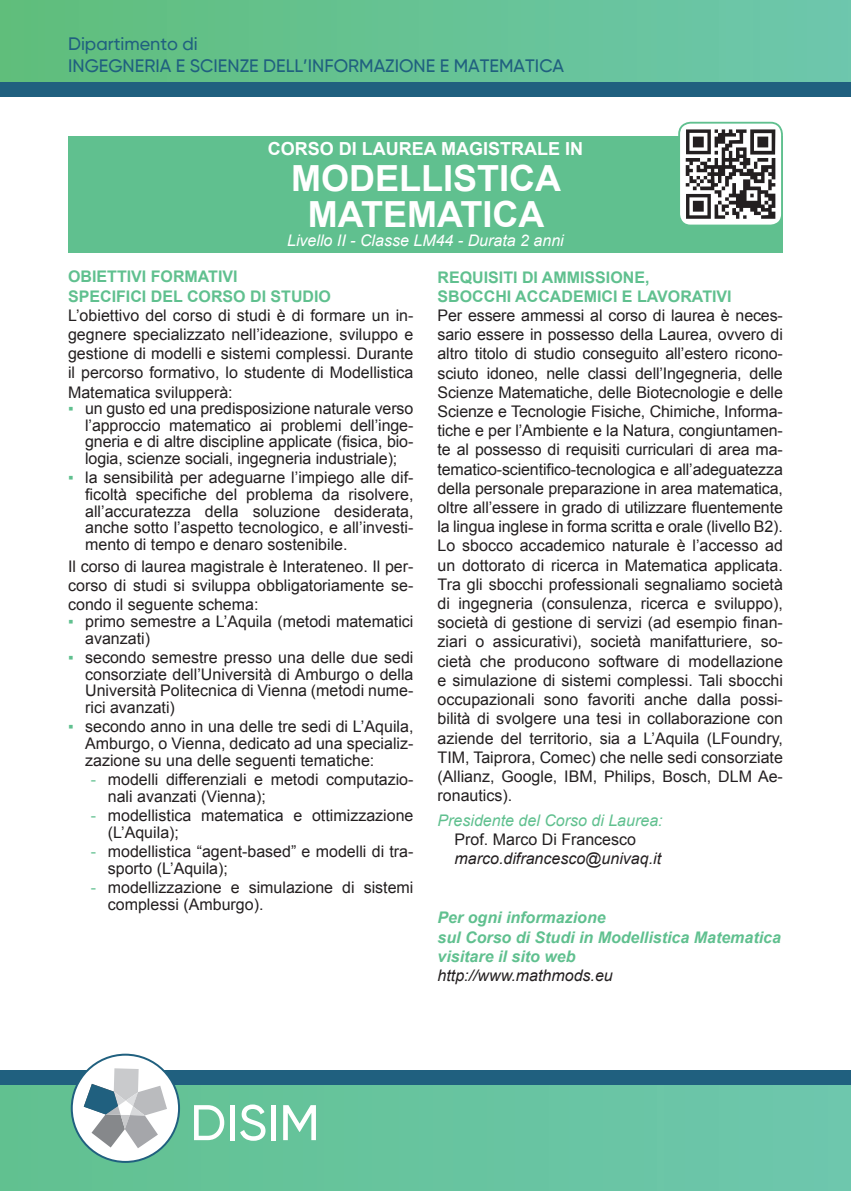
<style>
.page{position:relative;width:851px;height:1191px;background:#fff}
.page>*{position:absolute;margin:0;border:0;box-sizing:border-box;transform-origin:0 0}
.t1{font:500 50px "Gilroy";color:#fff}
.t2{font:700 36px/36px "Arial";color:#fff;text-align:center}
.t3{font:500 18px/21.6px "Gilroy";color:#20607f}
.t4{font:700 18px "Arial";color:#fff}
.t5{font:16px/19.2px "Arial";color:#231f20;text-align:justify}
.t6{font:700 16px/19.2px "Arial";color:#60c08f}
.t7{font:italic 700 16px/19.2px "Arial";color:#60c08f}
.t8{font:italic 16px "Arial";color:#231f20}
.t9{font:italic 16px "Arial";color:#fff}
.t10{font:italic 16px "Arial";color:#60c08f}
.s1{color:#60c08f}
</style>
<div class="page">
<div style="left:0;top:1070px;width:850px;height:121px;background:linear-gradient(to right,#60c090,#6cc4ac)"></div>
<div style="left:0;top:1070px;width:850px;height:14px;background:#20607f"></div>
<div style="left:0;top:0;width:850px;height:96px;background:linear-gradient(to right,#5fbe7b,#6dc7ad)"></div>
<div style="left:0;top:82px;width:850px;height:14px;background:#20607f"></div>
<svg style="left:71px;top:1053px;width:109px;height:109px"></svg>
<div style="left:68px;top:136px;width:714px;height:25px;background:#60c08f"></div>
<div style="left:68px;top:159px;width:714px;height:42px;background:#60c08f"></div>
<div style="left:68px;top:195px;width:714px;height:42px;background:#60c08f"></div>
<div style="left:68px;top:229px;width:714px;height:23px;background:#60c08f"></div>
<div style="left:679px;top:123px;width:102px;height:102px;background:#fff;border-radius:11px"></div>
<svg style="left:685px;top:129px;width:90px;height:90px"></svg>
<div style="left:678px;top:122px;width:104px;height:104px;border:2px solid #60c08f;border-radius:11px"></div>
<p class="t3" style="left:68px;top:33px;width:497px">Dipartimento di<br>INGEGNERIA E SCIENZE DELL’INFORMAZIONE E MATEMATICA</p>
<p class="t4" style="left:268px;top:137px;width:317px">CORSO DI LAUREA MAGISTRALE IN</p>
<h2 class="t2" style="left:291px;top:161px;width:271px">MODELLISTICA<br>MATEMATICA</h2>
<p class="t9" style="left:287px;top:230px;width:278px">Livello II - Classe LM44 - Durata 2 anni</p>
<p class="t6" style="left:68px;top:268px;width:264px">OBIETTIVI FORMATIVI<br>SPECIFICI DEL CORSO DI STUDIO</p>
<p class="t5" style="left:68px;top:306px;width:347px">L’obiettivo del corso di studi è di formare un in&shy;gegnere specializzato nell’ideazione, sviluppo e gestione di modelli e sistemi complessi. Durante il percorso formativo, lo studente di Modellistica Matematica svilupperà:</p>
<p class="t5" style="left:85px;top:400px;width:330px;line-height:16.6px;text-indent:-17px"><span class="s1">▪</span> un gusto ed una predisposizione naturale verso l’approccio matematico ai problemi dell’inge&shy;gneria e di altre discipline applicate (fisica, bio&shy;logia, scienze sociali, ingegneria industriale);</p>
<p class="t5" style="left:85px;top:470px;width:330px;line-height:16.6px;text-indent:-17px"><span class="s1">▪</span> la sensibilità per adeguarne l’impiego alle dif&shy;ficoltà specifiche del problema da risolvere, all’accuratezza della soluzione desiderata, anche sotto l’aspetto tecnologico, e all’investi&shy;mento di tempo e denaro sostenibile.</p>
<p class="t5" style="left:68px;top:557px;width:347px">Il corso di laurea magistrale è Interateneo. Il per&shy;corso di studi si sviluppa obbligatoriamente se&shy;condo il seguente schema:</p>
<p class="t5" style="left:85px;top:613px;width:330px;line-height:16.6px;text-indent:-17px"><span class="s1">▪</span> primo semestre a L’Aquila (metodi matematici avanzati)</p>
<p class="t5" style="left:85px;top:649px;width:330px;line-height:16.6px;text-indent:-17px"><span class="s1">▪</span> secondo semestre presso una delle due sedi consorziate dell’Università di Amburgo o della Università Politecnica di Vienna (metodi nume&shy;rici avanzati)</p>
<p class="t5" style="left:85px;top:718px;width:330px;line-height:16.6px;text-indent:-17px"><span class="s1">▪</span> secondo anno in una delle tre sedi di L’Aquila, Amburgo, o Vienna, dedicato ad una specializ&shy;zazione su una delle seguenti tematiche:</p>
<p class="t5" style="left:108px;top:771px;width:307px;line-height:16.6px;text-indent:-17px"><span class="s1">-</span> modelli differenziali e metodi computazio&shy;nali avanzati (Vienna);</p>
<p class="t5" style="left:108px;top:807px;width:307px;line-height:16.6px;text-indent:-17px"><span class="s1">-</span> modellistica matematica e ottimizzazione (L’Aquila);</p>
<p class="t5" style="left:108px;top:843px;width:307px;line-height:16.6px;text-indent:-17px"><span class="s1">-</span> modellistica “agent-based” e modelli di tra&shy;sporto (L’Aquila);</p>
<p class="t5" style="left:108px;top:879px;width:307px;line-height:16.6px;text-indent:-17px"><span class="s1">-</span> modellizzazione e simulazione di sistemi complessi (Amburgo).</p>
<p class="t6" style="left:437px;top:268px;width:295px">REQUISITI DI AMMISSIONE,<br>SBOCCHI ACCADEMICI E LAVORATIVI</p>
<p class="t5" style="left:437px;top:306px;width:347px">Per essere ammessi al corso di laurea è neces&shy;sario essere in possesso della Laurea, ovvero di altro titolo di studio conseguito all’estero ricono&shy;sciuto idoneo, nelle classi dell’Ingegneria, delle Scienze Matematiche, delle Biotecnologie e delle Scienze e Tecnologie Fisiche, Chimiche, Informa&shy;tiche e per l’Ambiente e la Natura, congiuntamen&shy;te al possesso di requisiti curriculari di area ma&shy;tematico-scientifico-tecnologica e all’adeguatezza della personale preparazione in area matematica, oltre all’essere in grado di utilizzare fluentemente la lingua inglese in forma scritta e orale (livello B2).<br>Lo sbocco accademico naturale è l’accesso ad un dottorato di ricerca in Matematica applicata.<br>Tra gli sbocchi professionali segnaliamo società di ingegneria (consulenza, ricerca e sviluppo), società di gestione di servizi (ad esempio finan&shy;ziari o assicurativi), società manifatturiere, so&shy;cietà che producono software di modellazione e simulazione di sistemi complessi. Tali sbocchi occupazionali sono favoriti anche dalla possi&shy;bilità di svolgere una tesi in collaborazione con aziende del territorio, sia a L’Aquila (LFoundry, TIM, Taiprora, Comec) che nelle sedi consorziate (Allianz, Google, IBM, Philips, Bosch, DLM Ae&shy;ronautics).</p>
<p class="t10" style="left:437px;top:810px;width:226px">Presidente del Corso di Laurea:</p>
<p class="t5" style="left:454px;top:830px;width:183px">Prof. Marco Di Francesco</p>
<p class="t8" style="left:454px;top:848px;width:208px">marco.difrancesco@univaq.it</p>
<p class="t7" style="left:437px;top:908px;width:345px">Per ogni informazione<br>sul Corso di Studi in Modellistica Matematica visitare il sito web</p>
<p class="t8" style="left:437px;top:965px;width:177px">http://www.mathmods.eu</p>
<h1 class="t1" style="left:190px;top:1091px;width:131px">DISIM</h1>
</div>
